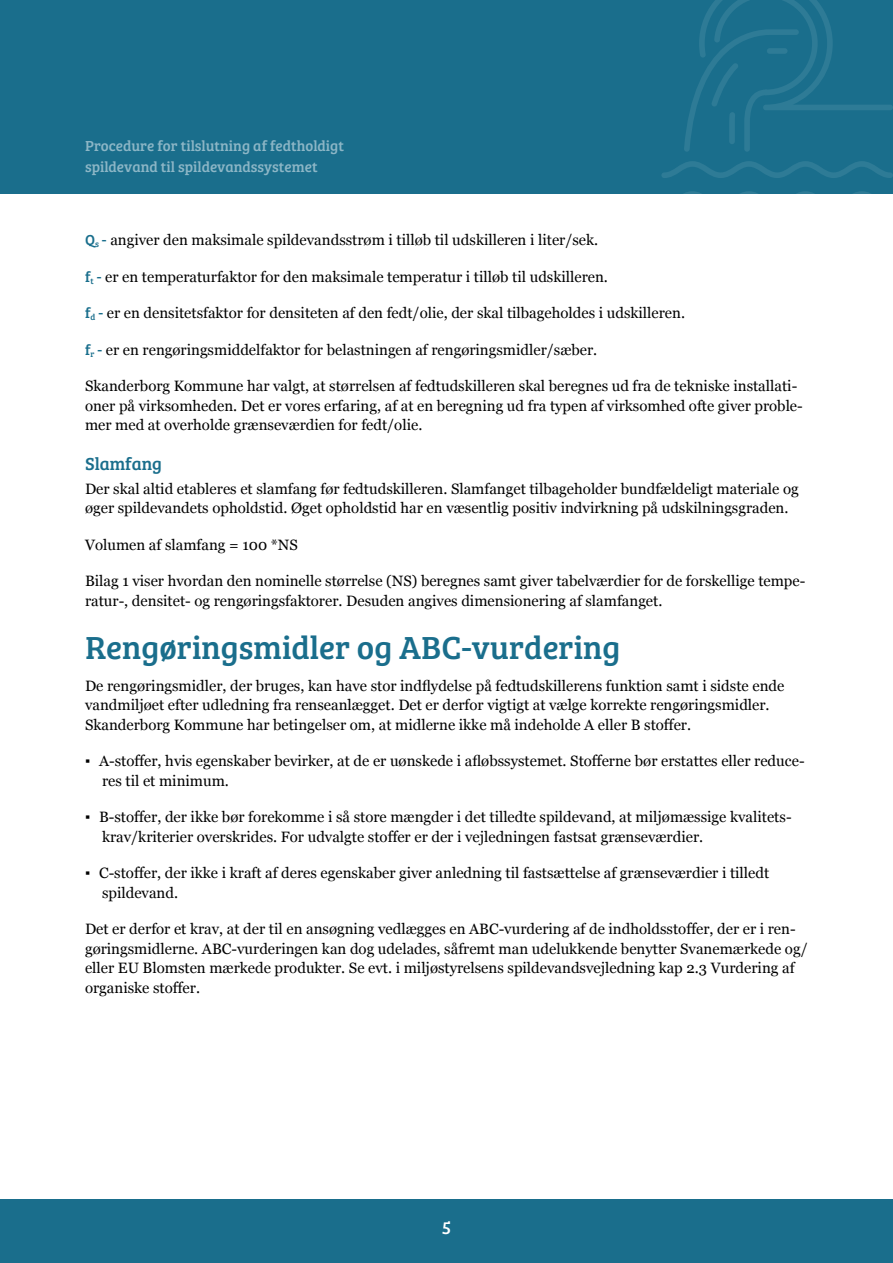
<style>
.page{position:relative;width:893px;height:1263px;background:#fff}
.page>*{position:absolute;margin:0;border:0;box-sizing:border-box;transform-origin:0 0}
.Underoverskrift{font:33px "Bree Serif";color:#1a6e8c}
.under_underoverskrif{font:18px "Bree Serif";color:#1a6e8c}
.t1{font:18px "Bree Serif";color:#fff}
.Brød{font:15px/19.5px "Georgia";color:#000}
.t2{font:15px/21px "Bree Serif";color:#8cb6c6}
.s1{font-family:"Bree Serif";color:#196e8c}
</style>
<div class="page">
<div style="left:0;top:0;width:893px;height:193px;background:#1a6e8c"></div>
<svg style="left:661px;top:161px;width:232px;height:17px"></svg>
<svg style="left:686px;top:191px;width:183px;height:2px"></svg>
<svg style="left:684px;top:0;width:209px;height:152px"></svg>
<div style="left:0;top:1199px;width:893px;height:64px;background:#1a6e8c"></div>
<p class="t2" style="left:85px;top:134px;width:261px">Procedure for tilslutning af fedtholdigt spildevand til spildevandssystemet</p>
<p class="Brød" style="left:85px;top:230px;width:515px"><span class="s1">Q</span><sub>s</sub> <span class="s1">-</span> angiver den maksimale spildevandsstrøm i tilløb til udskilleren i liter/sek.</p>
<p class="Brød" style="left:85px;top:266px;width:524px"><span class="s1">f</span><sub>t</sub> <span class="s1">-</span> er en temperaturfaktor for den maksimale temperatur i tilløb til udskilleren.</p>
<p class="Brød" style="left:85px;top:303px;width:602px"><span class="s1">f</span><sub>d</sub> <span class="s1">-</span> er en densitetsfaktor for densiteten af den fedt/olie, der skal tilbageholdes i udskilleren.</p>
<p class="Brød" style="left:85px;top:339px;width:514px"><span class="s1">f</span><sub>r</sub> <span class="s1">-</span> er en rengøringsmiddelfaktor for belastningen af rengøringsmidler/sæber.</p>
<p class="Brød" style="left:85px;top:376px;width:719px">Skanderborg Kommune har valgt, at størrelsen af fedtudskilleren skal beregnes ud fra de tekniske installati&shy;oner på virksomheden. Det er vores erfaring, af at en beregning ud fra typen af virksomhed ofte giver proble&shy;mer med at overholde grænseværdien for fedt/olie.</p>
<h3 class="under_underoverskrif" style="left:85px;top:450px;width:79px">Slamfang</h3>
<p class="Brød" style="left:85px;top:478px;width:715px">Der skal altid etableres et slamfang før fedtudskilleren. Slamfanget tilbageholder bundfældeligt materiale og øger spildevandets opholdstid. Øget opholdstid har en væsentlig positiv indvirkning på udskilningsgraden.</p>
<p class="Brød" style="left:85px;top:534px;width:214px">Volumen af slamfang = 100 *NS</p>
<p class="Brød" style="left:85px;top:570px;width:722px">Bilag 1 viser hvordan den nominelle størrelse (NS) beregnes samt giver tabelværdier for de forskellige tempe&shy;ratur-, densitet- og rengøringsfaktorer. Desuden angives dimensionering af slamfanget.</p>
<h2 class="Underoverskrift" style="left:85px;top:622px;width:537px">Rengøringsmidler og ABC-vurdering</h2>
<p class="Brød" style="left:85px;top:675px;width:701px">De rengøringsmidler, der bruges, kan have stor indflydelse på fedtudskillerens funktion samt i sidste ende vandmiljøet efter udledning fra renseanlægget. Det er derfor vigtigt at vælge korrekte rengøringsmidler.<br>Skanderborg Kommune har betingelser om, at midlerne ikke må indeholde A eller B stoffer.</p>
<p class="Brød" style="left:102px;top:751px;width:704px;text-indent:-17px">▪ A-stoffer, hvis egenskaber bevirker, at de er uønskede i afløbssystemet. Stofferne bør erstattes eller reduce&shy;res til et minimum.</p>
<p class="Brød" style="left:102px;top:807px;width:691px;text-indent:-17px">▪ B-stoffer, der ikke bør forekomme i så store mængder i det tilledte spildevand, at miljømæssige kvalitets&shy;krav/kriterier overskrides. For udvalgte stoffer er der i vejledningen fastsat grænseværdier.</p>
<p class="Brød" style="left:102px;top:863px;width:669px;text-indent:-17px">▪ C-stoffer, der ikke i kraft af deres egenskaber giver anledning til fastsættelse af grænseværdier i tilledt spildevand.</p>
<p class="Brød" style="left:85px;top:919px;width:724px">Det er derfor et krav, at der til en ansøgning vedlægges en ABC-vurdering af de indholdsstoffer, der er i ren&shy;gøringsmidlerne. ABC-vurderingen kan dog udelades, såfremt man udelukkende benytter Svanemærkede og/ eller EU Blomsten mærkede produkter. Se evt. i miljøstyrelsens spildevandsvejledning kap 2.3 Vurdering af organiske stoffer.</p>
<p class="t1" style="left:442px;top:1214px;width:10px">5</p>
</div>
